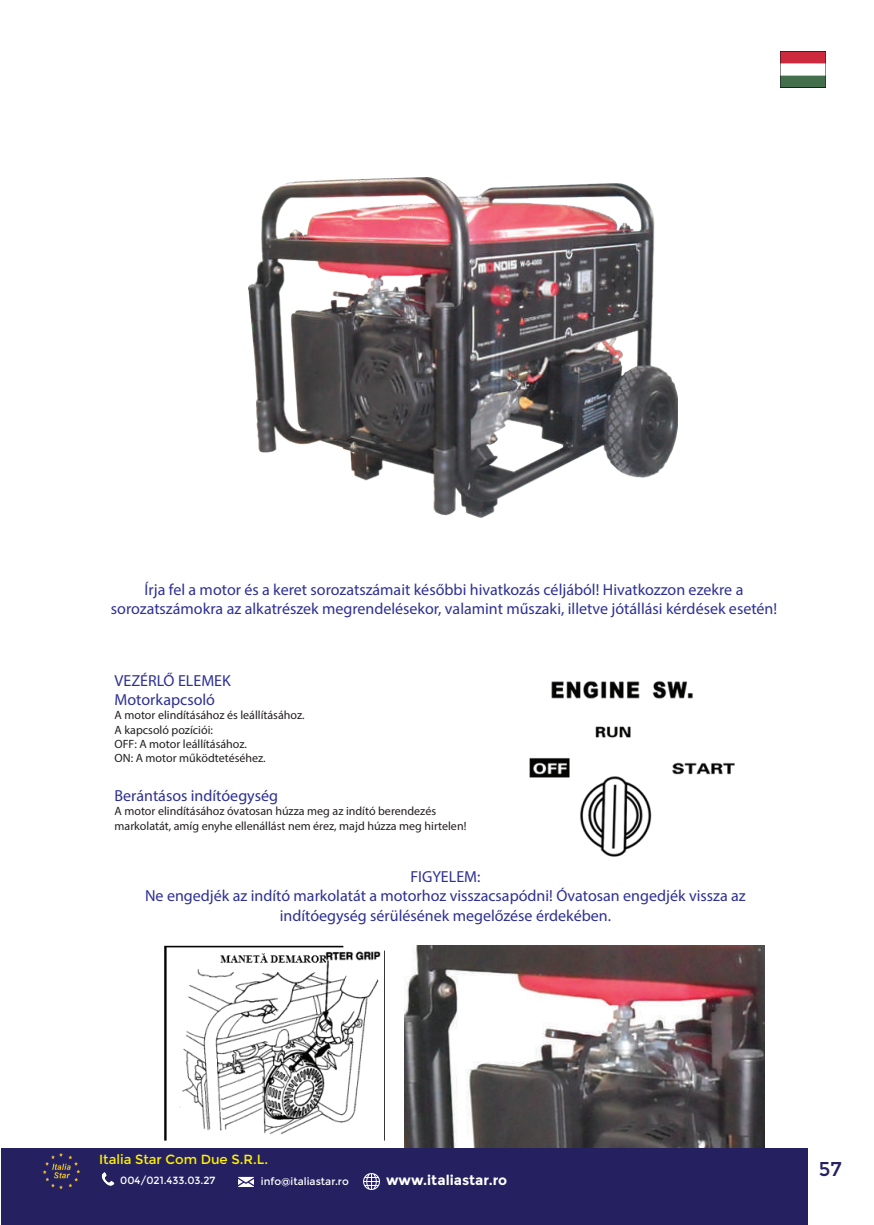
<style>
.page{position:relative;width:874px;height:1225px;background:#fff}
.page>*{position:absolute;margin:0;border:0;box-sizing:border-box;transform-origin:0 0}
.t1{font:20px "Montserrat";color:#252161}
.t2{font:16px/19.2px "Myriad Pro";color:#2e3092;text-align:center}
.t3{font:700 13.8px "Montserrat";color:#fff}
.t4{font:13.2px "Montserrat";color:#fff101}
.t5{font:12px/14.4px "Myriad Pro";color:#231f20}
.t6{font:10.4px "Montserrat";color:#fff}
</style>
<div class="page">
<img style="left:248px;top:177px;width:429px;height:340px">
<img style="left:529px;top:681px;width:206px;height:176px">
<img style="left:404px;top:945px;width:360px;height:204px">
<img style="left:164px;top:945px;width:221px;height:196px">
<div style="left:1px;top:1149px;width:806px;height:76px;background:#252161"></div>
<img style="left:44px;top:1153px;width:36px;height:35px">
<svg style="left:101px;top:1172px;width:13px;height:13px"></svg>
<img style="left:238px;top:1176px;width:16px;height:11px">
<img style="left:363px;top:1173px;width:16px;height:16px">
<img style="left:780px;top:52px;width:45px;height:36px">
<p class="t2" style="left:111px;top:580px;width:667px">Írja fel a motor és a keret sorozatszámait későbbi hivatkozás céljából! Hivatkozzon ezekre a sorozatszámokra az alkatrészek megrendelésekor, valamint műszaki, illetve jótállási kérdések esetén!</p>
<p class="t2" style="left:114px;top:670px;width:118px;text-align:left">VEZÉRLŐ ELEMEK<br>Motorkapcsoló</p>
<p class="t5" style="left:114px;top:707px;width:191px">A motor elindításához és leállításához.<br>A kapcsoló pozíciói:<br>OFF: A motor leállításához.<br>ON: A motor működtetéséhez.</p>
<p class="t2" style="left:114px;top:785px;width:165px">Berántásos indítóegység</p>
<p class="t5" style="left:114px;top:803px;width:353px">A motor elindításához óvatosan húzza meg az indító berendezés markolatát, amíg enyhe ellenállást nem érez, majd húzza meg hirtelen!</p>
<p class="t2" style="left:145px;top:867px;width:601px">FIGYELEM:<br>Ne engedjék az indító markolatát a motorhoz visszacsapódni! Óvatosan engedjék vissza az indítóegység sérülésének megelőzése érdekében.</p>
<p class="t4" style="left:99px;top:1152px;width:170px">Italia Star Com Due S.R.L.</p>
<p class="t6" style="left:120px;top:1174px;width:97px">004/021.433.03.27</p>
<p class="t6" style="left:261px;top:1175px;width:89px">info@italiastar.ro</p>
<p class="t3" style="left:386px;top:1171px;width:123px">www.italiastar.ro</p>
<p class="t1" style="left:818px;top:1157px;width:24px">57</p>
</div>
